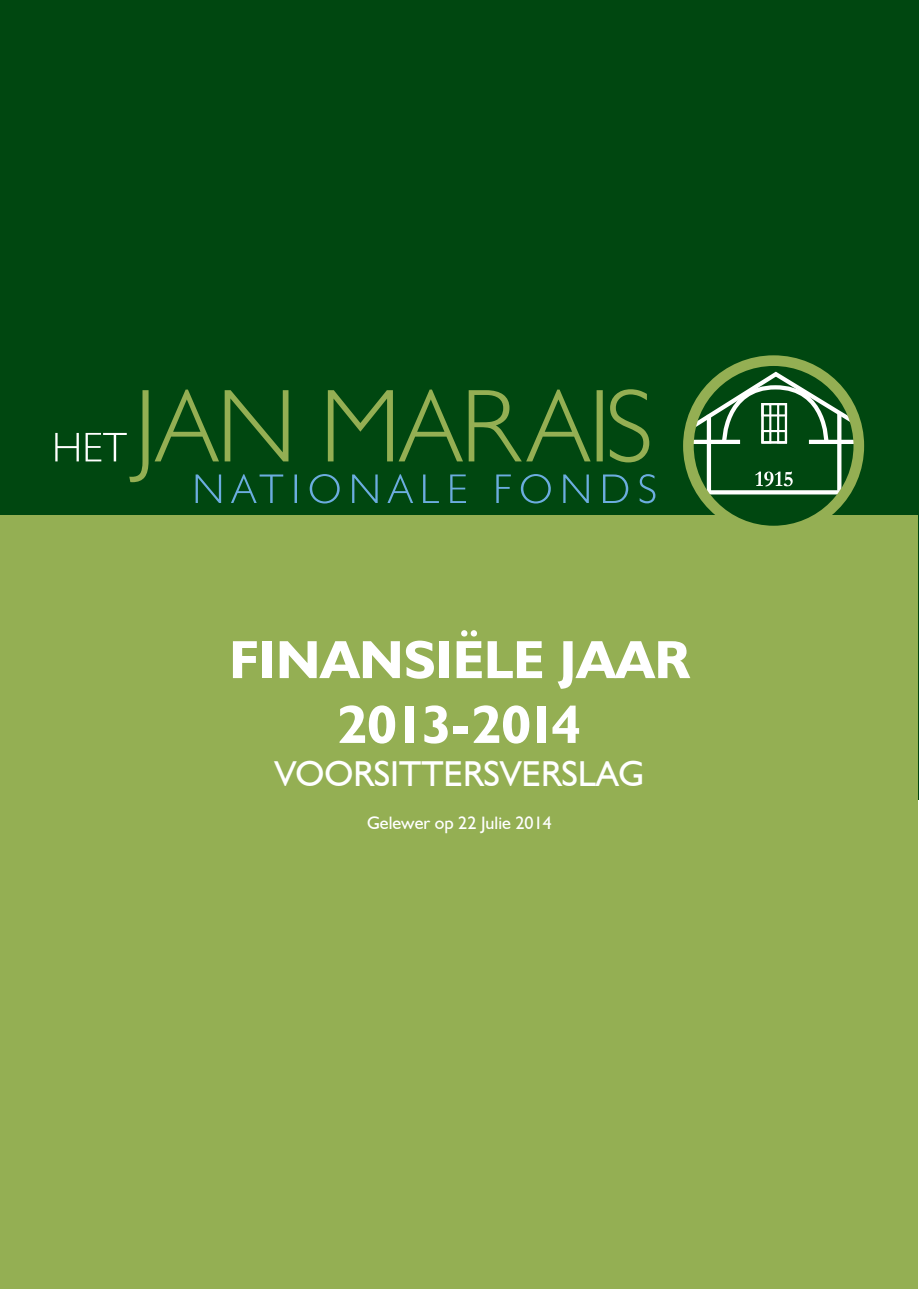
<style>
.page{position:relative;width:919px;height:1289px;background:#fff}
.page>*{position:absolute;margin:0;border:0;box-sizing:border-box;transform-origin:0 0}
.t1{font:700 54px/64.8px "Humanist 521 BT";color:#fff;text-align:center}
.t2{font:36px "Humanist 521 BT";color:#fff}
.t3{font:18px "Humanist 521 BT";color:#fff}
</style>
<div class="page">
<div style="left:0;top:0;width:918px;height:800px;background:#004710"></div>
<div style="left:1px;top:515px;width:917px;height:773px;background:#94af53"></div>
<div style="left:688px;top:360px;width:170px;height:171px;background:#004710;border-radius:50%"></div>
<svg style="left:195px;top:474px;width:460px;height:29px"></svg>
<svg style="left:129px;top:389px;width:520px;height:93px"></svg>
<svg style="left:55px;top:433px;width:72px;height:28px"></svg>
<svg style="left:755px;top:471px;width:37px;height:15px"></svg>
<svg style="left:705px;top:490px;width:141px;height:4px"></svg>
<div style="left:706px;top:415px;width:5px;height:77px;background:#fff"></div>
<svg style="left:837px;top:446px;width:4px;height:45px"></svg>
<svg style="left:684px;top:367px;width:176px;height:79px"></svg>
<div style="left:761px;top:403px;width:26px;height:13px;border:2px solid #fff"></div>
<div style="left:761px;top:430px;width:26px;height:13px;border:2px solid #fff"></div>
<div style="left:761px;top:403px;width:10px;height:40px;border:2px solid #fff"></div>
<div style="left:777px;top:403px;width:10px;height:40px;border:2px solid #fff"></div>
<div style="left:683px;top:355px;width:181px;height:181px;border:11px solid #94af53;border-radius:50%"></div>
<p class="t1" style="left:229px;top:626px;width:462px">FINANSIËLE JAAR<br>2013-2014</p>
<p class="t2" style="left:275px;top:751px;width:370px">VOORSITTERSVERSLAG</p>
<p class="t3" style="left:367px;top:812px;width:186px">Gelewer op 22 Julie 2014</p>
</div>
